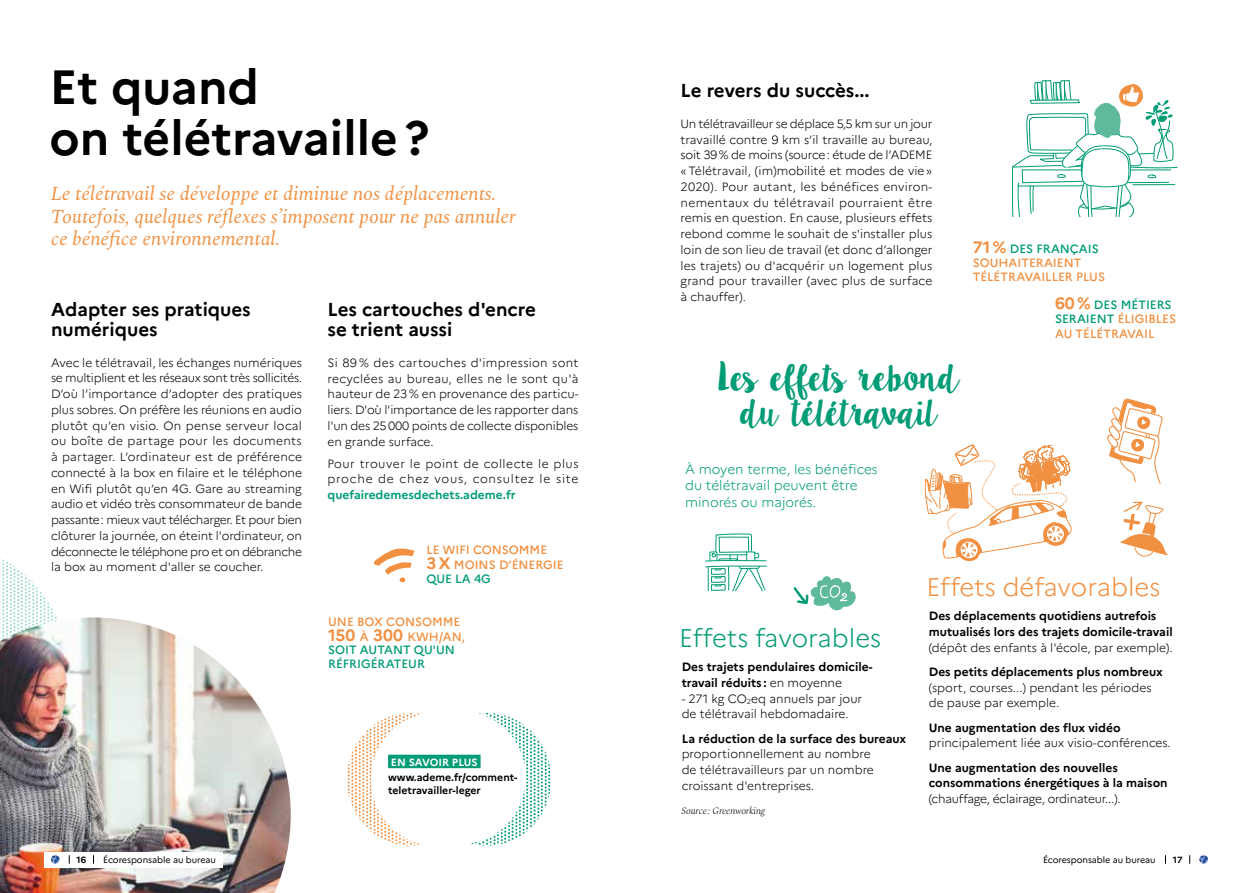
<style>
.page{position:relative;width:1259px;height:893px;background:#fff}
.page>*{position:absolute;margin:0;border:0;box-sizing:border-box;transform-origin:0 0}
.t1{font:700 48px/51px "Marianne";color:#000}
.t2{font:31.5px/34.5px "Lilly Belle";letter-spacing:-.12em;color:#009c75;text-align:center}
.t3{font:300 25.5px "Marianne";color:#f19041}
.t4{font:300 25.5px "Marianne";letter-spacing:-.005em;color:#009c75}
.t5{font:italic 19.5px/22.5px "Spectral";color:#f19041}
.t6{font:700 18.75px/20.2px "Marianne";color:#000}
.t7{font:300 13.5px/16.5px "Marianne";color:#009c75}
.t8{font:300 12px/15.8px "Marianne";color:#000;text-align:justify}
.t9{font:700 12px/15.8px "Marianne";color:#000}
.t10{font:500 12px/14.2px "Marianne";color:#f19041}
.t11{font:300 12px/15.8px "Marianne";letter-spacing:.04em;color:#000}
.t12{font:300 12px "Marianne";letter-spacing:-.02em;color:#000}
.t13{font:700 12px "Marianne";color:#009c75}
.t14{font:500 12px/13.5px "Marianne";color:#009c75}
.t15{font:700 10.5px/12.8px "Marianne";color:#000}
.t16{font:700 10.5px "Marianne";color:#fff}
.t17{font:italic 300 9.75px "Spectral";letter-spacing:-.015em;color:#000}
.t18{font:9px "Marianne";letter-spacing:-.005em;color:#000}
.t19{font:700 9px "Marianne";color:#000}
.s1{font-weight:700;font-size:16.5px}
.s2{color:#009c75}
.s3{font-weight:300}
</style>
<div class="page">
<img style="left:0;top:558px;width:56px;height:59px">
<img style="left:0;top:617px;width:291px;height:276px">
<img style="left:475px;top:713px;width:76px;height:133px">
<div style="left:398px;top:711px;width:128px;height:133px;background:#fff;border-radius:50%"></div>
<img style="left:347px;top:713px;width:128px;height:133px">
<div style="left:371px;top:713px;width:128px;height:133px;background:#fff;border-radius:50%"></div>
<div style="left:388px;top:755px;width:92px;height:13px;background:#009c75"></div>
<svg style="left:793px;top:576px;width:63px;height:35px"></svg>
<svg style="left:705px;top:533px;width:62px;height:59px"></svg>
<svg style="left:1107px;top:399px;width:56px;height:85px"></svg>
<svg style="left:1120px;top:501px;width:48px;height:56px"></svg>
<svg style="left:924px;top:444px;width:148px;height:118px"></svg>
<svg style="left:1012px;top:80px;width:166px;height:136px"></svg>
<svg style="left:373px;top:548px;width:42px;height:35px"></svg>
<div style="left:44px;top:852px;width:179px;height:15px;background:#fff"></div>
<svg style="left:51px;top:855px;width:9px;height:9px"></svg>
<svg style="left:1199px;top:855px;width:9px;height:9px"></svg>
<h1 class="t1" style="left:50px;top:58px;width:381px">Et quand<br>on télétravaille ?</h1>
<h3 class="t5" style="left:51px;top:183px;width:466px">Le télétravail se développe et diminue nos déplacements.<br>Toutefois, quelques réflexes s’imposent pour ne pas annuler ce bénéfice environnemental.</h3>
<h3 class="t6" style="left:51px;top:297px;width:201px">Adapter ses pratiques numériques</h3>
<p class="t8" style="left:51px;top:354px;width:252px">Avec le télétravail, les échanges numériques se multiplient et les réseaux sont très sollicités.<br>D’où l’importance d’adopter des pratiques plus sobres. On préfère les réunions en audio plutôt qu’en visio. On pense serveur local ou boîte de partage pour les documents à partager. L’ordinateur est de préférence connecté à la box en filaire et le téléphone en Wifi plutôt qu’en 4G. Gare au streaming audio et vidéo très consommateur de bande passante : mieux vaut télécharger. Et pour bien clôturer la journée, on éteint l'ordinateur, on déconnecte le téléphone pro et on débranche la box au moment d'aller se coucher.</p>
<h3 class="t6" style="left:327px;top:298px;width:210px">Les cartouches d'encre se trient aussi</h3>
<p class="t8" style="left:327px;top:354px;width:252px">Si 89 % des cartouches d'impression sont recyclées au bureau, elles ne le sont qu'à hauteur de 23 % en provenance des particu&shy;liers. D'où l'importance de les rapporter dans l'un des 25 000 points de collecte disponibles en grande surface.</p>
<p class="t11" style="left:327px;top:455px;width:252px">Pour trouver le point de collecte le plus proche de chez vous, consultez le site</p>
<p class="t13" style="left:327px;top:486px;width:190px">quefairedemesdechets.ademe.fr</p>
<p class="t10" style="left:426px;top:542px;width:139px">LE WIFI CONSOMME<br><span class="s1">3 X</span> MOINS D’ÉNERGIE<br><span class="s2">QUE LA 4G</span></p>
<p class="t10" style="left:328px;top:613px;width:138px;line-height:15px">UNE BOX CONSOMME<br><span class="s1">150</span> À <span class="s1">300</span> KWH/AN,</p>
<p class="t14" style="left:328px;top:642px;width:128px">SOIT AUTANT QU'UN<br>RÉFRIGÉRATEUR</p>
<p class="t16" style="left:391px;top:754px;width:88px">EN SAVOIR PLUS</p>
<p class="t15" style="left:388px;top:770px;width:131px">www.ademe.fr/comment&shy;teletravailler-leger</p>
<h3 class="t6" style="left:680px;top:79px;width:191px">Le revers du succès...</h3>
<p class="t8" style="left:680px;top:115px;width:253px">Un télétravailleur se déplace 5,5 km sur un jour travaillé contre 9 km s’il travaille au bureau, soit 39 % de moins (source : étude de l’ADEME « Télétravail, (im)mobilité et modes de vie » 2020). Pour autant, les bénéfices environ&shy;nementaux du télétravail pourraient être remis en question. En cause, plusieurs effets rebond comme le souhait de s'installer plus loin de son lieu de travail (et donc d’allonger les trajets) ou d'acquérir un logement plus grand pour travailler (avec plus de surface à chauffer).</p>
<h2 class="t2" style="left:718px;top:360px;width:244px">Les effets rebond du télétravail</h2>
<p class="t10" style="left:973px;top:240px;width:134px"><span class="s1">71 %</span> <span class="s2">DES FRANÇAIS<br></span>SOUHAITERAIENT<br>TÉLÉTRAVAILLER PLUS</p>
<p class="t10" style="left:1055px;top:297px;width:123px"><span class="s1">60 %</span> <span class="s2">DES MÉTIERS<br>SERAIENT</span> ÉLIGIBLES<br>AU TÉLÉTRAVAIL</p>
<p class="t7" style="left:685px;top:460px;width:194px">À moyen terme, les bénéfices du télétravail peuvent être minorés ou majorés.</p>
<h3 class="t4" style="left:679px;top:618px;width:204px">Effets favorables</h3>
<p class="t9" style="left:681px;top:658px;width:192px">Des trajets pendulaires domicile&shy;travail réduits : <span class="s3">en moyenne</span></p>
<p class="t8" style="left:681px;top:689px;width:182px">- 271 kg CO<sub>2</sub>eq annuels par jour de télétravail hebdomadaire.</p>
<p class="t9" style="left:681px;top:729px;width:226px">La réduction de la surface des bureaux</p>
<p class="t8" style="left:681px;top:745px;width:194px;text-align:left">proportionnellement au nombre de télétravailleurs par un nombre croissant d'entreprises.</p>
<p class="t17" style="left:681px;top:803px;width:85px">Source : Greenworking</p>
<h3 class="t3" style="left:926px;top:568px;width:235px">Effets défavorables</h3>
<p class="t9" style="left:928px;top:607px;width:245px">Des déplacements quotidiens autrefois mutualisés lors des trajets domicile-travail</p>
<p class="t8" style="left:928px;top:638px;width:245px">(dépôt des enfants à l'école, par exemple).</p>
<p class="t9" style="left:928px;top:663px;width:235px">Des petits déplacements plus nombreux</p>
<p class="t8" style="left:928px;top:678px;width:224px">(sport, courses...) pendant les périodes de pause par exemple.</p>
<p class="t9" style="left:928px;top:718px;width:193px">Une augmentation des flux vidéo</p>
<p class="t8" style="left:928px;top:734px;width:244px">principalement liée aux visio-conférences.</p>
<p class="t9" style="left:928px;top:758px;width:240px">Une augmentation des nouvelles consommations énergétiques à la maison</p>
<p class="t12" style="left:928px;top:790px;width:193px">(chauffage, éclairage, ordinateur...).</p>
<p class="t19" style="left:76px;top:852px;width:12px">16</p>
<p class="t18" style="left:103px;top:852px;width:114px">Écoresponsable au bureau</p>
<p class="t18" style="left:1043px;top:852px;width:114px">Écoresponsable au bureau</p>
<p class="t19" style="left:1172px;top:852px;width:11px">17</p>
</div>
